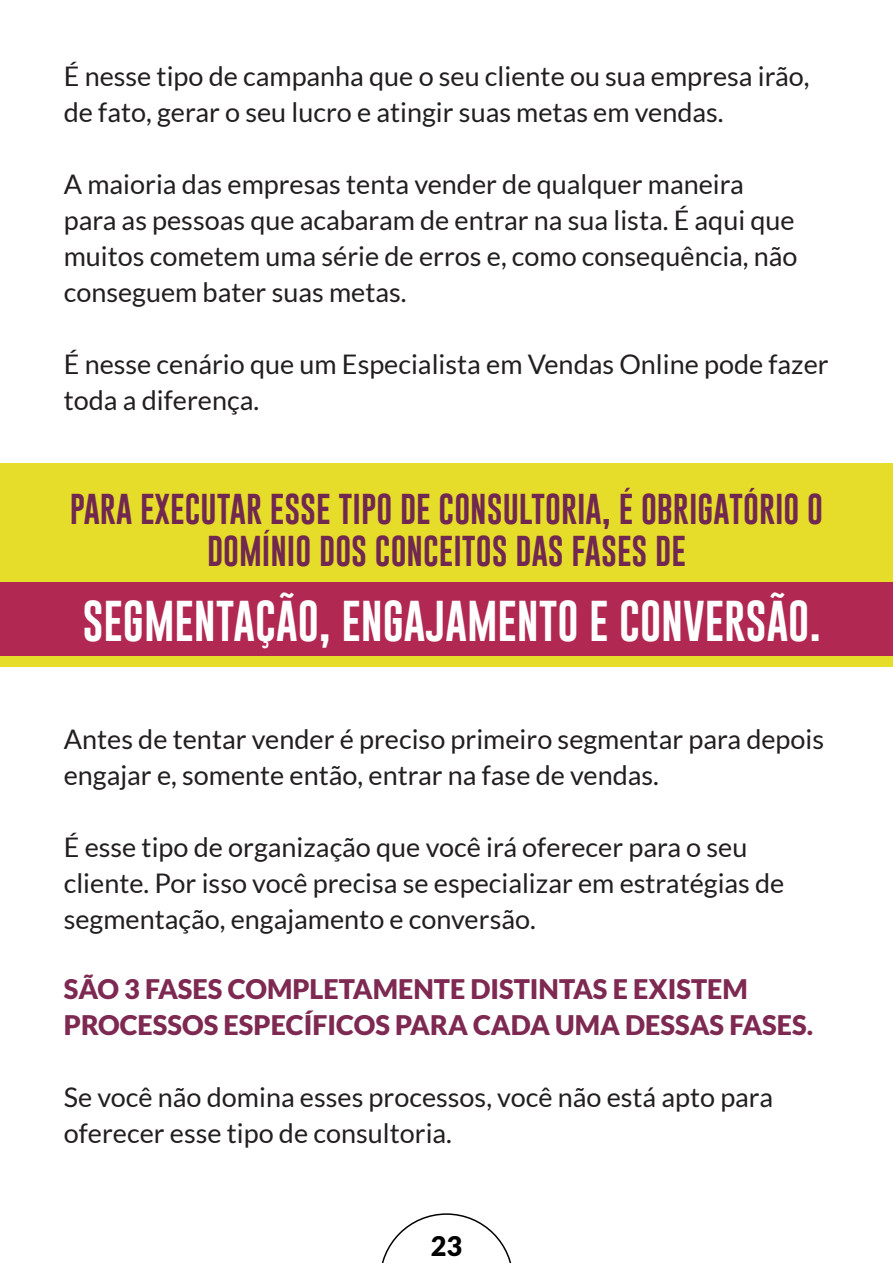
<style>
.page{position:relative;width:893px;height:1263px;background:#fff}
.page>*{position:absolute;margin:0;border:0;box-sizing:border-box;transform-origin:0 0}
.t1{font:42px "Gobold Uplow";color:#fff}
.t2{font:31.5px/42px "Gobold Uplow";color:#712850;text-align:center}
.t3{font:27px/36px "Lato";color:#231f20}
.t4{font:900 27px/36px "Lato";color:#7e2951}
.t5{font:900 27px "Lato";color:#000}
</style>
<div class="page">
<svg style="left:381px;top:1213px;width:131px;height:50px"></svg>
<div style="left:0;top:463px;width:893px;height:203px;background:#e6dc2a"></div>
<div style="left:0;top:583px;width:893px;height:73px;background:#b12952"></div>
<p class="t3" style="left:64px;top:58px;width:747px">É nesse tipo de campanha que o seu cliente ou sua empresa irão, de fato, gerar o seu lucro e atingir suas metas em vendas.</p>
<p class="t3" style="left:64px;top:166px;width:735px">A maioria das empresas tenta vender de qualquer maneira para as pessoas que acabaram de entrar na sua lista. É aqui que muitos cometem uma série de erros e, como consequência, não conseguem bater suas metas.</p>
<p class="t3" style="left:64px;top:346px;width:766px">É nesse cenário que um Especialista em Vendas Online pode fazer toda a diferença.</p>
<p class="t2" style="left:70px;top:487px;width:755px">PARA EXECUTAR ESSE TIPO DE CONSULTORIA, É OBRIGATÓRIO O<br>DOMÍNIO DOS CONCEITOS DAS FASES DE</p>
<p class="t1" style="left:82px;top:587px;width:740px">SEGMENTAÇÃO, ENGAJAMENTO E CONVERSÃO.</p>
<p class="t3" style="left:64px;top:721px;width:762px">Antes de tentar vender é preciso primeiro segmentar para depois engajar e, somente então, entrar na fase de vendas.</p>
<p class="t3" style="left:64px;top:829px;width:722px">É esse tipo de organização que você irá oferecer para o seu cliente. Por isso você precisa se especializar em estratégias de segmentação, engajamento e conversão.</p>
<p class="t4" style="left:64px;top:971px;width:751px">SÃO 3 FASES COMPLETAMENTE DISTINTAS E EXISTEM<br>PROCESSOS ESPECÍFICOS PARA CADA UMA DESSAS FASES.</p>
<p class="t3" style="left:64px;top:1079px;width:711px">Se você não domina esses processos, você não está apto para oferecer esse tipo de consultoria.</p>
<p class="t5" style="left:431px;top:1230px;width:33px">23</p>
</div>
